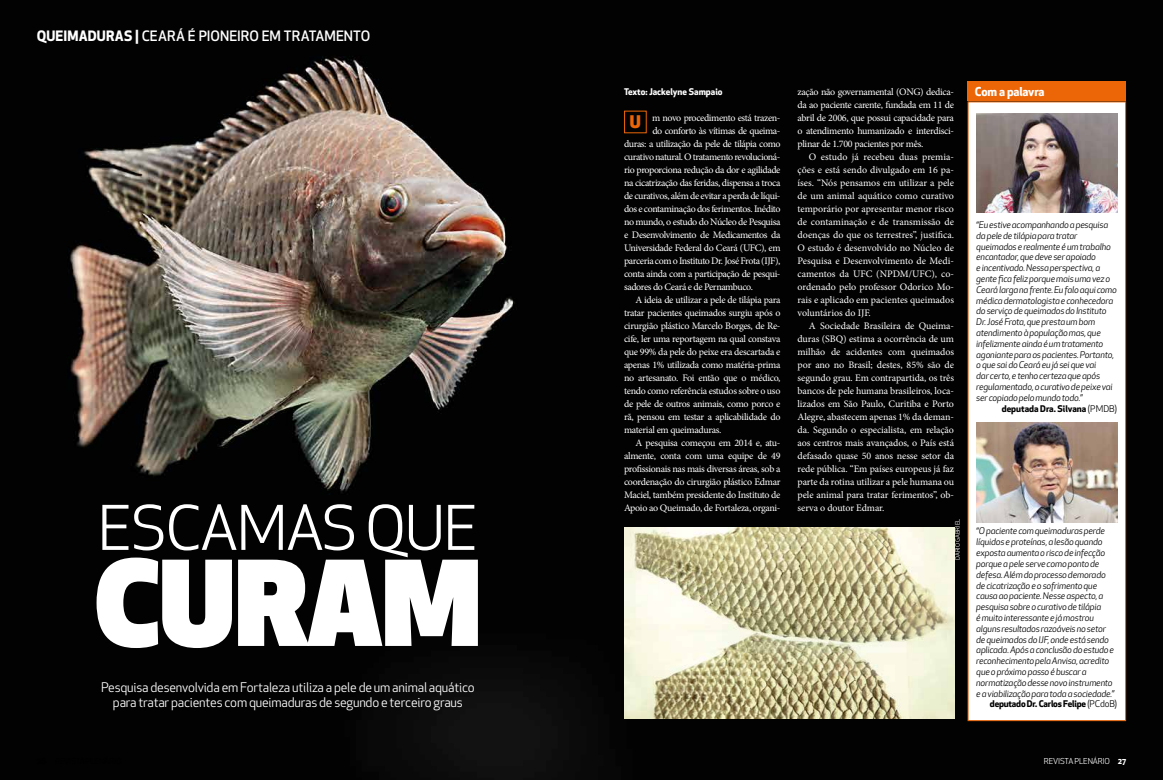
<style>
.page{position:relative;width:1163px;height:780px;background:#fff}
.page>*{position:absolute;margin:0;border:0;box-sizing:border-box;transform-origin:0 0}
.t1{font:900 115px "Apex New";color:#fff}
.t2{font:60px "Apex New";letter-spacing:-.02em;color:#fff}
.t3{font:800 17px "Apex New";color:#ec6608}
.t4{font:500 14px "Apex New";color:#fff}
.t5{font:13px/15.6px "Apex New";letter-spacing:-.015em;color:#fff;text-align:center}
.t6{font:700 12px "Apex New";letter-spacing:-.015em;color:#fff}
.t7{font:10px/13px "Minion Pro";letter-spacing:-.035em;color:#fff;text-align:justify}
.t8{font:italic 9px/10.8px "Apex New";letter-spacing:-.025em;color:#000}
.t9{font:700 9px "Apex New";letter-spacing:-.015em;color:#000}
.t10{font:700 9px "Apex New";color:#fff}
.t11{font:8px "Apex New";letter-spacing:-.015em;color:#fff}
.t12{font:6px "Apex New";color:#fff}
.s1{font-weight:700}
.s2{font-weight:400}
</style>
<div class="page">
<img style="left:0;top:0;width:1162px;height:780px">
<div style="left:967px;top:101px;width:158px;height:620px;background:#fff"></div>
<div style="left:967px;top:82px;width:158px;height:19px;background:#ec6608"></div>
<img style="left:976px;top:113px;width:140px;height:100px">
<img style="left:976px;top:423px;width:140px;height:99px">
<img style="left:624px;top:527px;width:329px;height:192px">
<h3 class="t4" style="left:37px;top:27px;width:335px"><span class="s1">QUEIMADURAS |</span> CEARÁ É PIONEIRO EM TRATAMENTO</h3>
<h2 class="t2" style="left:98px;top:490px;width:381px">ESCAMAS QUE</h2>
<h1 class="t1" style="left:95px;top:527px;width:388px">CURAM</h1>
<h3 class="t5" style="left:101px;top:679px;width:375px">Pesquisa desenvolvida em Fortaleza utiliza a pele de um animal aquático para tratar pacientes com queimaduras de segundo e terceiro graus</h3>
<p class="t10" style="left:624px;top:85px;width:100px">Texto: Jackelyne Sampaio</p>
<h3 class="t3" style="left:629px;top:110px;width:13px">U</h3>
<p class="t7" style="left:652px;top:111px;width:130px">m novo procedimento está trazen-</p>
<p class="t7" style="left:652px;top:124px;width:130px">do conforto às vítimas de queima-</p>
<p class="t7" style="left:624px;top:137px;width:158px">duras: a utilização da pele de tilápia como</p>
<p class="t7" style="left:624px;top:150px;width:158px">curativo natural. O tratamento revolucioná-</p>
<p class="t7" style="left:624px;top:163px;width:158px">rio proporciona redução da dor e agilidade</p>
<p class="t7" style="left:624px;top:176px;width:158px">na cicatrização das feridas, dispensa a troca</p>
<p class="t7" style="left:624px;top:189px;width:158px">de curativos, além de evitar a perda de líqui-</p>
<p class="t7" style="left:624px;top:202px;width:158px">dos e contaminação dos ferimentos. Inédito</p>
<p class="t7" style="left:624px;top:215px;width:158px">no mundo, o estudo do Núcleo de Pesquisa</p>
<p class="t7" style="left:624px;top:228px;width:158px">e Desenvolvimento de Medicamentos da</p>
<p class="t7" style="left:624px;top:241px;width:158px">Universidade Federal do Ceará (UFC), em</p>
<p class="t7" style="left:624px;top:254px;width:158px">parceria com o Instituto Dr. José Frota (IJF),</p>
<p class="t7" style="left:624px;top:267px;width:158px">conta ainda com a participação de pesqui-</p>
<p class="t7" style="left:624px;top:280px;width:130px">sadores do Ceará e de Pernambuco.</p>
<p class="t7" style="left:635px;top:293px;width:147px">A ideia de utilizar a pele de tilápia para</p>
<p class="t7" style="left:624px;top:306px;width:158px">tratar pacientes queimados surgiu após o</p>
<p class="t7" style="left:624px;top:319px;width:158px">cirurgião plástico Marcelo Borges, de Re-</p>
<p class="t7" style="left:624px;top:332px;width:158px">cife, ler uma reportagem na qual constava</p>
<p class="t7" style="left:624px;top:345px;width:158px">que 99% da pele do peixe era descartada e</p>
<p class="t7" style="left:624px;top:358px;width:158px">apenas 1% utilizada como matéria-prima</p>
<p class="t7" style="left:624px;top:371px;width:158px">no artesanato. Foi então que o médico,</p>
<p class="t7" style="left:624px;top:384px;width:158px">tendo como referência estudos sobre o uso</p>
<p class="t7" style="left:624px;top:397px;width:158px">de pele de outros animais, como porco e</p>
<p class="t7" style="left:624px;top:410px;width:158px">rã, pensou em testar a aplicabilidade do</p>
<p class="t7" style="left:624px;top:423px;width:99px">material em queimaduras.</p>
<p class="t7" style="left:635px;top:436px;width:147px">A pesquisa começou em 2014 e, atu-</p>
<p class="t7" style="left:624px;top:449px;width:158px">almente, conta com uma equipe de 49</p>
<p class="t7" style="left:624px;top:462px;width:158px">profissionais nas mais diversas áreas, sob a</p>
<p class="t7" style="left:624px;top:475px;width:158px">coordenação do cirurgião plástico Edmar</p>
<p class="t7" style="left:624px;top:488px;width:158px">Maciel, também presidente do Instituto de</p>
<p class="t7" style="left:624px;top:501px;width:158px">Apoio ao Queimado, de Fortaleza, organi-</p>
<p class="t7" style="left:797px;top:85px;width:158px">zação não governamental (ONG) dedica&shy;da ao paciente carente, fundada em 11 de abril de 2006, que possui capacidade para o atendimento humanizado e interdisci&shy;plinar de 1.700 pacientes por mês.</p>
<p class="t7" style="left:797px;top:150px;width:158px;text-indent:11px">O estudo já recebeu duas premia&shy;ções e está sendo divulgado em 16 pa&shy;íses. “Nós pensamos em utilizar a pele de um animal aquático como curativo temporário por apresentar menor risco de contaminação e de transmissão de doenças do que os terrestres”, justifica.<br>O estudo é desenvolvido no Núcleo de Pesquisa e Desenvolvimento de Medi&shy;camentos da UFC (NPDM/UFC), co&shy;ordenado pelo professor Odorico Mo&shy;rais e aplicado em pacientes queimados voluntários do IJF.</p>
<p class="t7" style="left:797px;top:319px;width:158px;text-indent:11px">A Sociedade Brasileira de Queima&shy;duras (SBQ) estima a ocorrência de um milhão de acidentes com queimados por ano no Brasil; destes, 85% são de segundo grau. Em contrapartida, os três bancos de pele humana brasileiros, loca&shy;lizados em São Paulo, Curitiba e Porto Alegre, abastecem apenas 1% da deman&shy;da. Segundo o especialista, em relação aos centros mais avançados, o País está defasado quase 50 anos nesse setor da rede pública. “Em países europeus já faz parte da rotina utilizar a pele humana ou pele animal para tratar ferimentos”, ob&shy;serva o doutor Edmar.</p>
<p class="t12" style="left:953px;top:560px;width:43px;rotate:-90deg">DÁRIO GABRIEL</p>
<p class="t6" style="left:974px;top:83px;width:71px">Com a palavra</p>
<p class="t8" style="left:976px;top:219px;width:142px">“Eu estive acompanhando a pesquisa da pele de tilápia para tratar queimados e realmente é um trabalho encantador, que deve ser apoiado<br>e incentivado. Nessa perspectiva, a gente fica feliz porque mais uma vez o Ceará larga na frente. Eu falo aqui como médica dermatologista e conhecedora do serviço de queimados do Instituto Dr. José Frota, que presta um bom atendimento à população mas, que infelizmente ainda é um tratamento agoniante para os pacientes. Portanto, o que sai do Ceará eu já sei que vai<br>dar certo, e tenho certeza que após regulamentado, o curativo de peixe vai ser copiado pelo mundo todo.”</p>
<p class="t9" style="left:1001px;top:402px;width:117px">deputada Dra. Silvana <span class="s2">(PMDB)</span></p>
<p class="t8" style="left:976px;top:525px;width:130px">“O paciente com queimaduras perde</p>
<p class="t8" style="left:976px;top:536px;width:128px">líquidos e proteínas, a lesão quando</p>
<p class="t8" style="left:976px;top:547px;width:130px">exposta aumenta o risco de infecção</p>
<p class="t8" style="left:976px;top:558px;width:125px">porque a pele serve como ponto de</p>
<p class="t8" style="left:976px;top:569px;width:131px">defesa. Além do processo demorado</p>
<p class="t8" style="left:976px;top:579px;width:122px">de cicatrização e o sofrimento que</p>
<p class="t8" style="left:976px;top:590px;width:128px">causa ao paciente. Nesse aspecto, a</p>
<p class="t8" style="left:976px;top:601px;width:126px">pesquisa sobre o curativo de tilápia</p>
<p class="t8" style="left:976px;top:612px;width:119px">é muito interessante e já mostrou</p>
<p class="t8" style="left:976px;top:623px;width:131px">alguns resultados razoáveis no setor</p>
<p class="t8" style="left:976px;top:633px;width:134px">de queimados do IJF, onde está sendo</p>
<p class="t8" style="left:976px;top:644px;width:139px">aplicada. Após a conclusão do estudo e</p>
<p class="t8" style="left:976px;top:655px;width:134px">reconhecimento pela Anvisa, acredito</p>
<p class="t8" style="left:976px;top:666px;width:112px">que o próximo passo é buscar a</p>
<p class="t8" style="left:976px;top:677px;width:138px">normatização desse novo instrumento</p>
<p class="t8" style="left:976px;top:687px;width:139px">e a viabilização para toda a sociedade.”</p>
<p class="t9" style="left:989px;top:697px;width:129px">deputado Dr. Carlos Felipe <span class="s2">(PCdoB)</span></p>
<p class="t11" style="left:1043px;top:755px;width:84px">REVISTAPLENÁRIO <span class="s1">27</span></p>
</div>
